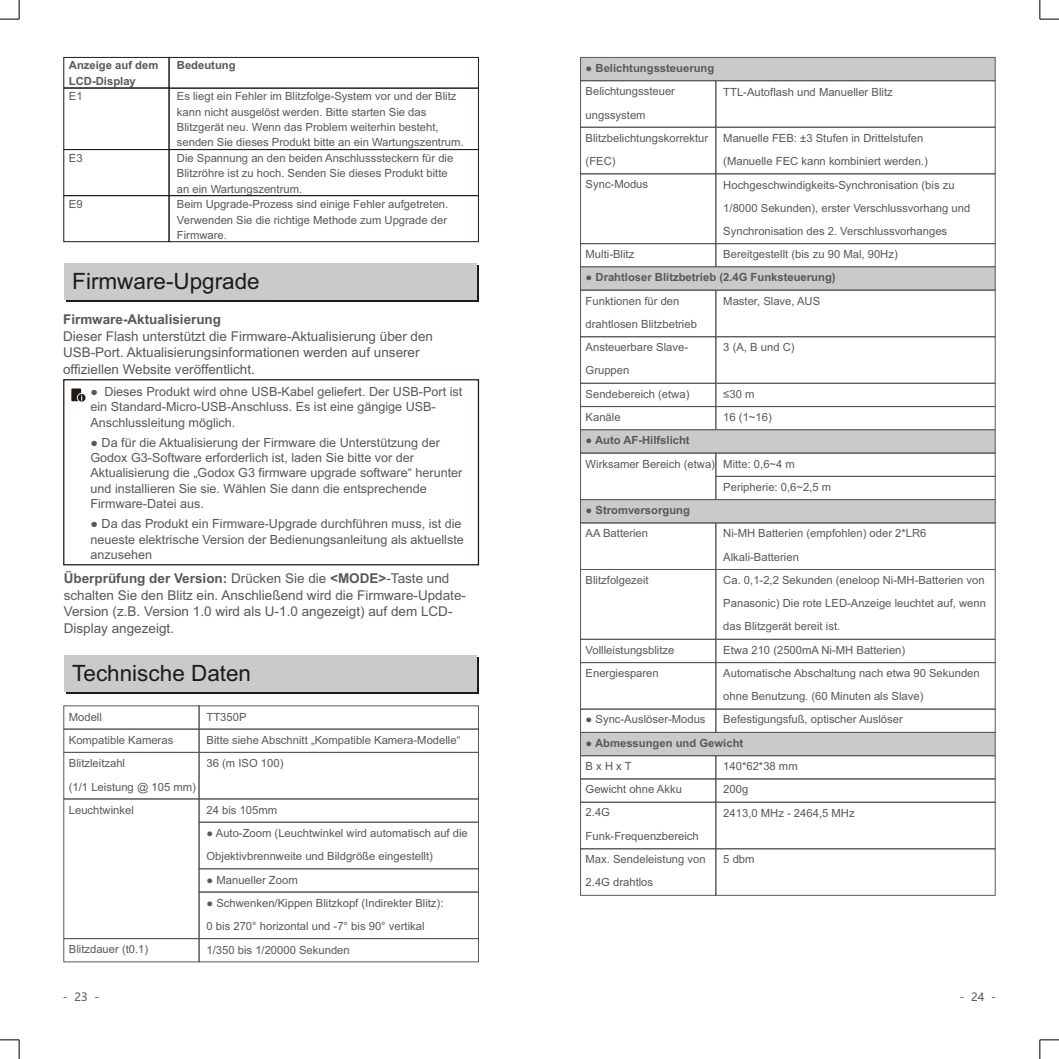
<style>
.page{position:relative;width:1059px;height:1059px;background:#fff}
.page>*{position:absolute;margin:0;border:0;box-sizing:border-box;transform-origin:0 0}
.t1{font:22.5px "Arial";color:#231916}
.t2{font:13.5px/16.7px "Arial";color:#595857}
.t3{font:700 13.5px "Arial";color:#595857}
.t4{font:12.6px/15.5px "Arial";color:#595857}
.t5{font:11.25px/23.2px "Arial";color:#595857}
.t6{font:700 11.25px/15.5px "Arial";color:#595857}
.t7{font:11.25px "Microsoft Ya Hei";color:#595857}
.s1{font-weight:700}
</style>
<div class="page">
<svg style="left:0;top:1039px;width:20px;height:20px"></svg>
<svg style="left:1039px;top:1039px;width:20px;height:20px"></svg>
<svg style="left:1039px;top:0;width:20px;height:20px"></svg>
<svg style="left:0;top:0;width:20px;height:20px"></svg>
<div style="left:66px;top:265px;width:412px;height:37px;background:#231916"></div>
<div style="left:64px;top:263px;width:412px;height:37px;background:#c9cacb"></div>
<div style="left:71px;top:388px;width:10px;height:13px;background:#231916"></div>
<div style="left:77px;top:393px;width:9px;height:9px;border:2px solid #fff;border-radius:50%"></div>
<svg style="left:78px;top:394px;width:8px;height:7px"></svg>
<div style="left:63px;top:379px;width:416px;height:186px;border:1px solid #231916"></div>
<div style="left:63px;top:57px;width:106px;height:31px;border:1px solid #231916"></div>
<div style="left:169px;top:57px;width:310px;height:32px;border:1px solid #231916"></div>
<div style="left:63px;top:88px;width:106px;height:62px;border:1px solid #231916"></div>
<div style="left:169px;top:88px;width:310px;height:62px;border:1px solid #231916"></div>
<div style="left:63px;top:149px;width:106px;height:47px;border:1px solid #231916"></div>
<div style="left:169px;top:149px;width:310px;height:47px;border:1px solid #231916"></div>
<div style="left:63px;top:195px;width:106px;height:47px;border:1px solid #231916"></div>
<div style="left:169px;top:195px;width:310px;height:47px;border:1px solid #231916"></div>
<div style="left:580px;top:57px;width:415px;height:24px;background:#c9cacb;border:1px solid #595857"></div>
<svg style="left:580px;top:80px;width:416px;height:165px"></svg>
<div style="left:580px;top:243px;width:136px;height:24px;border:1px solid #595857"></div>
<div style="left:715px;top:243px;width:280px;height:24px;border:1px solid #595857"></div>
<div style="left:580px;top:266px;width:415px;height:25px;background:#c9cacb;border:1px solid #595857"></div>
<svg style="left:580px;top:289px;width:416px;height:95px"></svg>
<div style="left:580px;top:383px;width:136px;height:24px;border:1px solid #595857"></div>
<div style="left:715px;top:383px;width:280px;height:24px;border:1px solid #595857"></div>
<div style="left:580px;top:406px;width:136px;height:24px;border:1px solid #595857"></div>
<div style="left:715px;top:406px;width:280px;height:24px;border:1px solid #595857"></div>
<div style="left:580px;top:429px;width:415px;height:24px;background:#c9cacb;border:1px solid #595857"></div>
<div style="left:715px;top:453px;width:280px;height:24px;border:1px solid #595857"></div>
<svg style="left:580px;top:452px;width:137px;height:47px"></svg>
<div style="left:715px;top:476px;width:280px;height:24px;border:1px solid #595857"></div>
<div style="left:580px;top:499px;width:415px;height:24px;background:#c9cacb;border:1px solid #595857"></div>
<svg style="left:580px;top:522px;width:416px;height:118px"></svg>
<div style="left:580px;top:639px;width:136px;height:24px;border:1px solid #595857"></div>
<div style="left:715px;top:639px;width:280px;height:24px;border:1px solid #595857"></div>
<svg style="left:580px;top:661px;width:416px;height:49px"></svg>
<div style="left:580px;top:732px;width:415px;height:24px;background:#c9cacb"></div>
<div style="left:580px;top:755px;width:136px;height:24px;border:1px solid #595857"></div>
<div style="left:715px;top:755px;width:280px;height:24px;border:1px solid #595857"></div>
<div style="left:580px;top:778px;width:136px;height:25px;border:1px solid #595857"></div>
<div style="left:715px;top:778px;width:280px;height:25px;border:1px solid #595857"></div>
<div style="left:580px;top:708px;width:136px;height:25px;border:1px solid #595857"></div>
<div style="left:715px;top:708px;width:280px;height:25px;border:1px solid #595857"></div>
<div style="left:63px;top:728px;width:137px;height:25px;border:1px solid #595857"></div>
<div style="left:199px;top:728px;width:280px;height:25px;border:1px solid #595857"></div>
<svg style="left:63px;top:751px;width:416px;height:187px"></svg>
<div style="left:63px;top:938px;width:137px;height:24px;border:1px solid #595857"></div>
<div style="left:199px;top:938px;width:280px;height:24px;border:1px solid #595857"></div>
<div style="left:63px;top:705px;width:137px;height:24px;border:1px solid #595857"></div>
<div style="left:199px;top:705px;width:280px;height:24px;border:1px solid #595857"></div>
<div style="left:66px;top:657px;width:412px;height:37px;background:#231916"></div>
<div style="left:64px;top:655px;width:412px;height:37px;background:#c9cacb"></div>
<svg style="left:580px;top:801px;width:416px;height:95px"></svg>
<p class="t6" style="left:69px;top:59px;width:91px">Anzeige auf dem<br>LCD-Display</p>
<p class="t5" style="left:69px;top:86px;width:15px">E1</p>
<p class="t5" style="left:69px;top:148px;width:15px">E3</p>
<p class="t5" style="left:69px;top:194px;width:15px">E9</p>
<p class="t6" style="left:177px;top:58px;width:60px">Bedeutung</p>
<p class="t5" style="left:177px;top:89px;width:288px;line-height:15.5px">Es liegt ein Fehler im Blitzfolge-System vor und der Blitz kann nicht ausgelöst werden. Bitte starten Sie das Blitzgerät neu. Wenn das Problem weiterhin besteht, senden Sie dieses Produkt bitte an ein Wartungszentrum.<br>Die Spannung an den beiden Anschlusssteckern für die Blitzröhre ist zu hoch. Senden Sie dieses Produkt bitte<br>an ein Wartungszentrum.<br>Beim Upgrade-Prozess sind einige Fehler aufgetreten.<br>Verwenden Sie die richtige Methode zum Upgrade der Firmware.</p>
<h1 class="t1" style="left:72px;top:273px;width:189px">Firmware-Upgrade</h1>
<p class="t3" style="left:63px;top:314px;width:159px">Firmware-Aktualisierung</p>
<p class="t2" style="left:63px;top:329px;width:371px">Dieser Flash unterstützt die Firmware-Aktualisierung über den<br>USB-Port. Aktualisierungsinformationen werden auf unserer offiziellen Website veröffentlicht.</p>
<p class="t4" style="left:90px;top:385px;width:373px">● Dieses Produkt wird ohne USB-Kabel geliefert. Der USB-Port ist ein Standard-Micro-USB-Anschluss. Es ist eine gängige USB-<br>Anschlussleitung möglich.</p>
<p class="t4" style="left:90px;top:435px;width:373px">● Da für die Aktualisierung der Firmware die Unterstützung der Godox G3-Software erforderlich ist, laden Sie bitte vor der Aktualisierung die „Godox G3 firmware upgrade software“ herunter und installieren Sie sie. Wählen Sie dann die entsprechende Firmware-Datei aus.</p>
<p class="t4" style="left:90px;top:517px;width:375px">● Da das Produkt ein Firmware-Upgrade durchführen muss, ist die neueste elektrische Version der Bedienungsanleitung als aktuellste anzusehen</p>
<p class="t2" style="left:64px;top:571px;width:404px"><span class="s1">Überprüfung der Version:</span> Drücken Sie die <span class="s1">&lt;MODE&gt;</span>-Taste und schalten Sie den Blitz ein. Anschließend wird die Firmware-Update-Version (z.B. Version 1.0 wird als U-1.0 angezeigt) auf dem LCD-Display angezeigt.</p>
<h1 class="t1" style="left:72px;top:665px;width:180px">Technische Daten</h1>
<p class="t5" style="left:69px;top:706px;width:129px">Modell<br>Kompatible Kameras<br>Blitzleitzahl<br>(1/1 Leistung @ 105 mm)<br>Leuchtwinkel</p>
<p class="t5" style="left:69px;top:939px;width:81px">Blitzdauer (t0.1)</p>
<p class="t5" style="left:206px;top:706px;width:255px">TT350P<br>Bitte siehe Abschnitt „Kompatible Kamera-Modelle“<br>36 (m ISO 100)</p>
<p class="t5" style="left:206px;top:799px;width:72px">24 bis 105mm</p>
<p class="t5" style="left:206px;top:823px;width:263px">● Auto-Zoom (Leuchtwinkel wird automatisch auf die<br>Objektivbrennweite und Bildgröße eingestellt)</p>
<p class="t5" style="left:206px;top:869px;width:93px">● Manueller Zoom</p>
<p class="t5" style="left:206px;top:892px;width:238px">● Schwenken/Kippen Blitzkopf (Indirekter Blitz):<br>0 bis 270° horizontal und -7° bis 90° vertikal<br>1/350 bis 1/20000 Sekunden</p>
<p class="t6" style="left:585px;top:61px;width:130px">● Belichtungssteuerung</p>
<p class="t5" style="left:585px;top:81px;width:124px">Belichtungssteuer ungssystem<br>Blitzbelichtungskorrektur (FEC)<br>Sync-Modus</p>
<p class="t5" style="left:723px;top:81px;width:171px">TTL-Autoflash und Manueller Blitz</p>
<p class="t5" style="left:723px;top:128px;width:249px">Manuelle FEB: ±3 Stufen in Drittelstufen (Manuelle FEC kann kombiniert werden.)<br>Hochgeschwindigkeits-Synchronisation (bis zu 1/8000 Sekunden), erster Verschlussvorhang und Synchronisation des 2. Verschlussvorhanges Bereitgestellt (bis zu 90 Mal, 90Hz)</p>
<p class="t5" style="left:723px;top:290px;width:98px">Master, Slave, AUS</p>
<p class="t5" style="left:723px;top:337px;width:73px">3 (A, B und C)</p>
<p class="t5" style="left:723px;top:383px;width:50px">≤30 m<br>16 (1~16)</p>
<p class="t5" style="left:723px;top:453px;width:109px">Mitte: 0,6~4 m<br>Peripherie: 0,6~2,5 m</p>
<p class="t5" style="left:723px;top:523px;width:264px">Ni-MH Batterien (empfohlen) oder 2*LR6<br>Alkali-Batterien<br>Ca. 0,1-2,2 Sekunden (eneloop Ni-MH-Batterien von Panasonic) Die rote LED-Anzeige leuchtet auf, wenn das Blitzgerät bereit ist.<br>Etwa 210 (2500mA Ni-MH Batterien)<br>Automatische Abschaltung nach etwa 90 Sekunden ohne Benutzung. (60 Minuten als Slave)<br>Befestigungsfuß, optischer Auslöser</p>
<p class="t5" style="left:723px;top:755px;width:133px">140*62*38 mm<br>200g<br>2413,0 MHz - 2464,5 MHz</p>
<p class="t5" style="left:723px;top:848px;width:33px">5 dbm</p>
<p class="t5" style="left:585px;top:244px;width:50px">Multi-Blitz</p>
<p class="t6" style="left:585px;top:271px;width:251px">● Drahtloser Blitzbetrieb (2.4G Funksteuerung)</p>
<p class="t5" style="left:585px;top:290px;width:113px">Funktionen für den drahtlosen Blitzbetrieb<br>Ansteuerbare Slave-<br>Gruppen<br>Sendebereich (etwa)<br>Kanäle</p>
<p class="t6" style="left:585px;top:433px;width:106px">● Auto AF-Hilfslicht</p>
<p class="t5" style="left:585px;top:453px;width:131px">Wirksamer Bereich (etwa)</p>
<p class="t6" style="left:585px;top:503px;width:106px">● Stromversorgung</p>
<p class="t5" style="left:585px;top:523px;width:64px">AA Batterien</p>
<p class="t5" style="left:585px;top:569px;width:65px">Blitzfolgezeit</p>
<p class="t5" style="left:585px;top:639px;width:90px">Vollleistungsblitze<br>Energiesparen</p>
<p class="t5" style="left:585px;top:709px;width:121px">● Sync-Auslöser-Modus</p>
<p class="t6" style="left:585px;top:736px;width:159px">● Abmessungen und Gewicht</p>
<p class="t5" style="left:585px;top:755px;width:122px">B x H x T<br>Gewicht ohne Akku<br>2.4G<br>Funk-Frequenzbereich<br>Max. Sendeleistung von<br>2.4G drahtlos</p>
<p class="t7" style="left:63px;top:992px;width:38px">- 23 -</p>
<p class="t7" style="left:959px;top:992px;width:38px">- 24 -</p>
</div>
